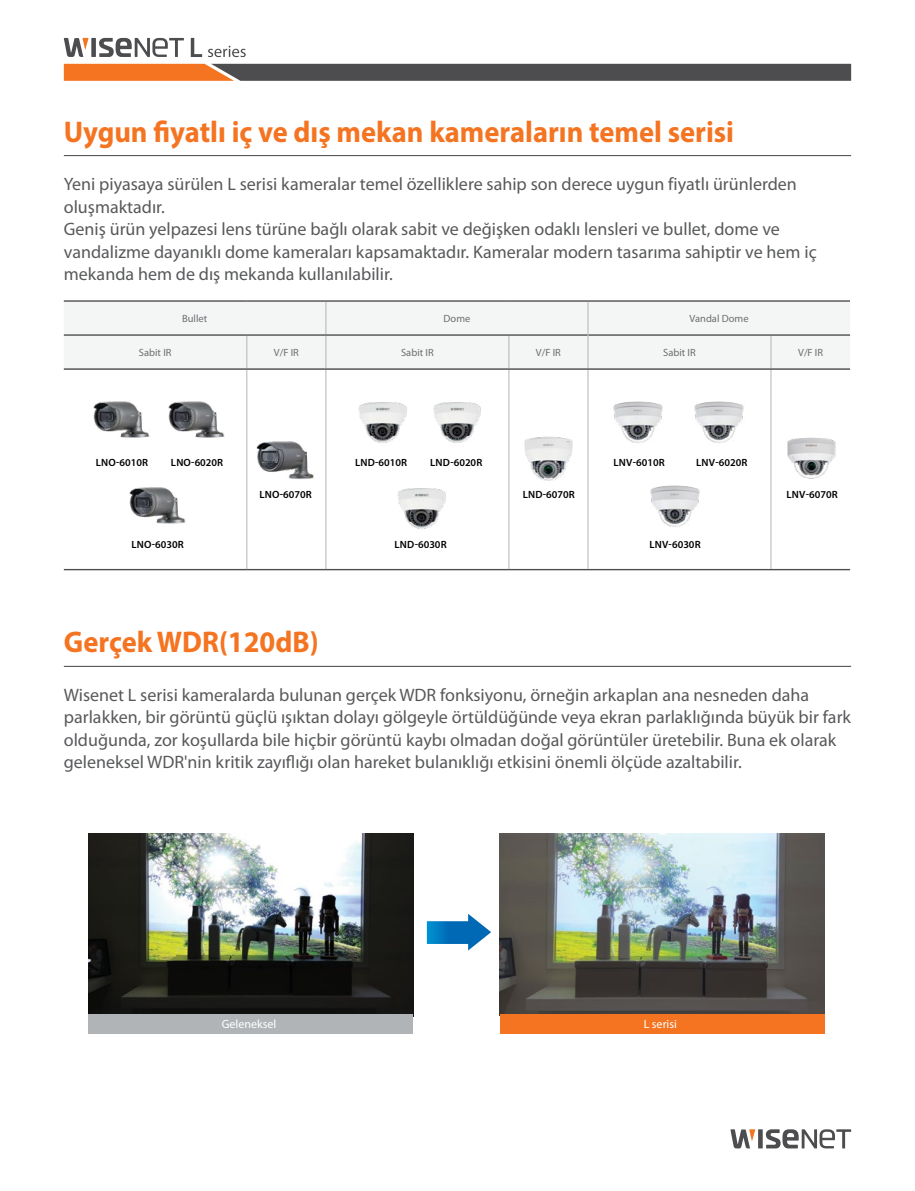
<style>
.page{position:relative;width:915px;height:1191px;background:#fff}
.page>*{position:absolute;margin:0;border:0;box-sizing:border-box;transform-origin:0 0}
.t1{font:700 30px "Myriad Pro";color:#f47421;scale:.95 1}
.t2{font:18px/22.5px "Myriad Pro";color:#58595b}
.t3{font:12px "Myriad Pro";color:#fff}
.t4{font:600 10.5px "Myriad Pro";letter-spacing:.005em;color:#000}
.t5{font:10.5px "Myriad Pro";color:#6d6e71}
</style>
<div class="page">
<svg style="left:64px;top:64px;width:786px;height:17px;background:#715749"></svg>
<svg style="left:757px;top:1129px;width:5px;height:19px"></svg>
<svg style="left:765px;top:1129px;width:85px;height:19px"></svg>
<svg style="left:730px;top:1129px;width:25px;height:19px"></svg>
<div style="left:91px;top:38px;width:5px;height:19px;background:#4d4d4f"></div>
<svg style="left:99px;top:38px;width:85px;height:19px"></svg>
<svg style="left:64px;top:38px;width:24px;height:19px"></svg>
<svg style="left:208px;top:46px;width:38px;height:11px"></svg>
<svg style="left:191px;top:38px;width:11px;height:19px"></svg>
<hr style="left:64px;top:155px;width:786px;height:1px;background:#58595b">
<hr style="left:64px;top:666px;width:786px;height:1px;background:#58595b">
<div style="left:64px;top:302px;width:785px;height:66px;background:#f4f5f5"></div>
<hr style="left:325px;top:302px;width:1px;height:32px;background:#b1b4b6">
<hr style="left:325px;top:336px;width:1px;height:32px;background:#b1b4b6">
<hr style="left:508px;top:336px;width:1px;height:32px;background:#b1b4b6">
<hr style="left:770px;top:336px;width:1px;height:32px;background:#b1b4b6">
<hr style="left:246px;top:370px;width:1px;height:199px;background:#b1b4b6">
<hr style="left:508px;top:370px;width:1px;height:199px;background:#b1b4b6">
<hr style="left:770px;top:370px;width:1px;height:199px;background:#b1b4b6">
<hr style="left:246px;top:336px;width:1px;height:32px;background:#b1b4b6">
<hr style="left:325px;top:370px;width:1px;height:199px;background:#b1b4b6">
<hr style="left:64px;top:300px;width:183px;height:2px;background:#4d4d4f">
<hr style="left:247px;top:300px;width:79px;height:2px;background:#4d4d4f">
<hr style="left:326px;top:300px;width:182px;height:2px;background:#4d4d4f">
<hr style="left:508px;top:300px;width:79px;height:2px;background:#4d4d4f">
<hr style="left:587px;top:300px;width:183px;height:2px;background:#4d4d4f">
<hr style="left:770px;top:300px;width:79px;height:2px;background:#4d4d4f">
<hr style="left:64px;top:334px;width:183px;height:2px;background:#4d4d4f">
<hr style="left:247px;top:334px;width:79px;height:2px;background:#4d4d4f">
<hr style="left:326px;top:334px;width:182px;height:2px;background:#4d4d4f">
<hr style="left:508px;top:334px;width:79px;height:2px;background:#4d4d4f">
<hr style="left:588px;top:334px;width:182px;height:2px;background:#4d4d4f">
<hr style="left:770px;top:334px;width:79px;height:2px;background:#4d4d4f">
<hr style="left:64px;top:569px;width:183px;height:1px;background:#4d4d4f">
<hr style="left:247px;top:569px;width:79px;height:1px;background:#4d4d4f">
<hr style="left:326px;top:569px;width:182px;height:1px;background:#4d4d4f">
<hr style="left:508px;top:569px;width:79px;height:1px;background:#4d4d4f">
<hr style="left:587px;top:569px;width:183px;height:1px;background:#4d4d4f">
<hr style="left:770px;top:569px;width:79px;height:1px;background:#4d4d4f">
<hr style="left:587px;top:302px;width:1px;height:33px;background:#b1b4b6">
<hr style="left:587px;top:335px;width:1px;height:33px;background:#b1b4b6">
<hr style="left:587px;top:370px;width:1px;height:199px;background:#b1b4b6">
<hr style="left:64px;top:368px;width:183px;height:2px;background:#4d4d4f">
<hr style="left:247px;top:368px;width:79px;height:2px;background:#4d4d4f">
<hr style="left:326px;top:368px;width:182px;height:2px;background:#4d4d4f">
<hr style="left:508px;top:368px;width:79px;height:2px;background:#4d4d4f">
<hr style="left:587px;top:368px;width:183px;height:2px;background:#4d4d4f">
<hr style="left:770px;top:368px;width:79px;height:2px;background:#4d4d4f">
<img style="left:256px;top:441px;width:58px;height:38px">
<img style="left:93px;top:401px;width:57px;height:37px">
<img style="left:168px;top:401px;width:57px;height:37px">
<img style="left:129px;top:487px;width:57px;height:37px">
<img style="left:524px;top:436px;width:49px;height:45px">
<img style="left:358px;top:402px;width:49px;height:41px">
<img style="left:433px;top:402px;width:48px;height:41px">
<img style="left:397px;top:488px;width:49px;height:41px">
<img style="left:787px;top:437px;width:49px;height:42px">
<img style="left:613px;top:401px;width:50px;height:42px">
<img style="left:694px;top:401px;width:50px;height:42px">
<img style="left:650px;top:485px;width:50px;height:42px">
<img style="left:89px;top:833px;width:324px;height:181px">
<img style="left:500px;top:833px;width:324px;height:181px">
<div style="left:89px;top:1014px;width:324px;height:20px;background:#b1b4b6"></div>
<div style="left:500px;top:1014px;width:324px;height:20px;background:#f47421"></div>
<svg style="left:426px;top:914px;width:65px;height:36px"></svg>
<h1 class="t1" style="left:64px;top:112px;width:706px">Uygun fiyatlı iç ve dış mekan kameraların temel serisi</h1>
<p class="t2" style="left:64px;top:172px;width:754px">Yeni piyasaya sürülen L serisi kameralar temel özelliklere sahip son derece uygun fiyatlı ürünlerden oluşmaktadır.<br>Geniş ürün yelpazesi lens türüne bağlı olarak sabit ve değişken odaklı lensleri ve bullet, dome ve vandalizme dayanıklı dome kameraları kapsamaktadır. Kameralar modern tasarıma sahiptir ve hem iç mekanda hem de dış mekanda kullanılabilir.</p>
<p class="t5" style="left:182px;top:312px;width:27px">Bullet</p>
<p class="t5" style="left:443px;top:312px;width:28px">Dome</p>
<p class="t5" style="left:689px;top:312px;width:60px">Vandal Dome</p>
<p class="t5" style="left:139px;top:346px;width:34px">Sabit IR</p>
<p class="t5" style="left:274px;top:346px;width:26px">V/F IR</p>
<p class="t5" style="left:401px;top:346px;width:34px">Sabit IR</p>
<p class="t5" style="left:535px;top:346px;width:26px">V/F IR</p>
<p class="t5" style="left:663px;top:346px;width:34px">Sabit IR</p>
<p class="t5" style="left:797px;top:346px;width:26px">V/F IR</p>
<p class="t4" style="left:96px;top:455px;width:54px">LNO-6010R</p>
<p class="t4" style="left:171px;top:455px;width:54px">LNO-6020R</p>
<p class="t4" style="left:131px;top:538px;width:54px">LNO-6030R</p>
<p class="t4" style="left:259px;top:488px;width:54px">LNO-6070R</p>
<p class="t4" style="left:355px;top:455px;width:54px">LND-6010R</p>
<p class="t4" style="left:430px;top:455px;width:54px">LND-6020R</p>
<p class="t4" style="left:394px;top:538px;width:54px">LND-6030R</p>
<p class="t4" style="left:522px;top:488px;width:54px">LND-6070R</p>
<p class="t4" style="left:613px;top:455px;width:53px">LNV-6010R</p>
<p class="t4" style="left:696px;top:455px;width:53px">LNV-6020R</p>
<p class="t4" style="left:649px;top:538px;width:53px">LNV-6030R</p>
<p class="t4" style="left:786px;top:487px;width:53px">LNV-6070R</p>
<h1 class="t1" style="left:64px;top:623px;width:269px">Gerçek WDR(120dB)</h1>
<p class="t2" style="left:64px;top:683px;width:788px">Wisenet L serisi kameralarda bulunan gerçek WDR fonksiyonu, örneğin arkaplan ana nesneden daha parlakken, bir görüntü güçlü ışıktan dolayı gölgeyle örtüldüğünde veya ekran parlaklığında büyük bir fark olduğunda, zor koşullarda bile hiçbir görüntü kaybı olmadan doğal görüntüler üretebilir. Buna ek olarak geleneksel WDR'nin kritik zayıflığı olan hareket bulanıklığı etkisini önemli ölçüde azaltabilir.</p>
<p class="t3" style="left:221px;top:1016px;width:56px">Geleneksel</p>
<p class="t3" style="left:643px;top:1016px;width:35px">L serisi</p>
</div>
